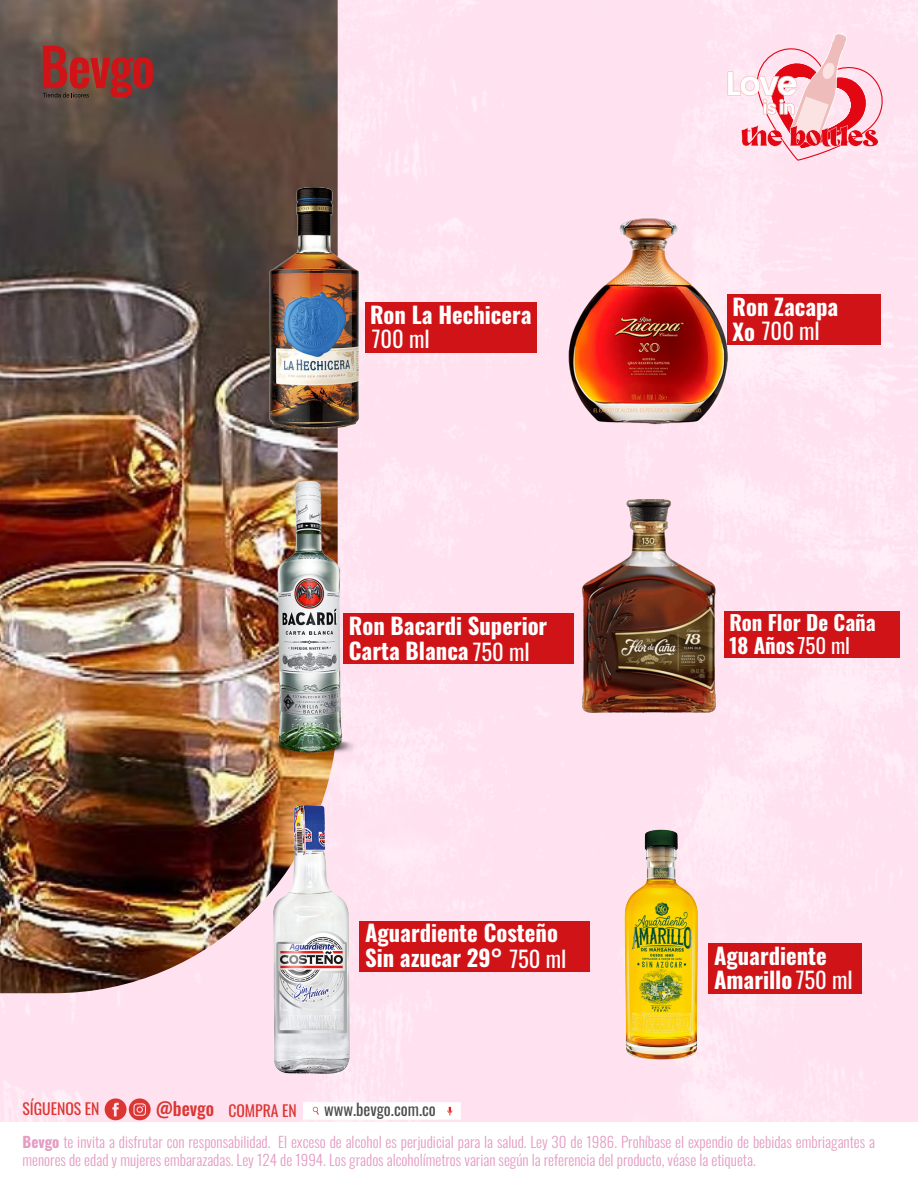
<style>
.page{position:relative;width:918px;height:1188px;background:#fff}
.page>*{position:absolute;margin:0;border:0;box-sizing:border-box;transform-origin:0 0}
.t1{font:700 22.65px/24.9px "Oswald";color:#fff}
.t2{font:22.65px "Oswald";color:#fff}
.t3{font:700 20.85px/23px "Oswald";color:#fff}
.t4{font:16.5px "Oswald";color:#4f4c4c}
.t5{font:15.75px "Oswald";color:#db3632}
.t6{font:300 15px/18px "Oswald";color:#e59cc3}
.s1{font-weight:400}
.s2{font-weight:500;font-size:18.3px}
.s3{font-weight:700}
</style>
<div class="page">
<div style="left:0;top:0;width:918px;height:1122px;background:#ffe2f0"></div>
<img style="left:0;top:0;width:338px;height:993px">
<svg style="left:43px;top:46px;width:110px;height:51px;background:#913530"></svg>
<svg style="left:727px;top:33px;width:156px;height:129px;background:#f8bdc7"></svg>
<div style="left:724px;top:611px;width:176px;height:46px;background:#d01317"></div>
<img style="left:583px;top:500px;width:132px;height:212px">
<img style="left:246px;top:182px;width:138px;height:263px">
<div style="left:365px;top:302px;width:172px;height:51px;background:#d01317"></div>
<img style="left:555px;top:199px;width:193px;height:235px">
<div style="left:727px;top:294px;width:154px;height:51px;background:#d01317"></div>
<div style="left:709px;top:943px;width:153px;height:51px;background:#d01317"></div>
<img style="left:602px;top:823px;width:120px;height:236px">
<div style="left:360px;top:921px;width:230px;height:51px;background:#d01317"></div>
<img style="left:272px;top:801px;width:78px;height:276px">
<img style="left:263px;top:476px;width:100px;height:280px">
<div style="left:344px;top:613px;width:230px;height:51px;background:#d01317"></div>
<svg style="left:105px;top:1098px;width:46px;height:22px"></svg>
<div style="left:303px;top:1102px;width:158px;height:18px;background:#fff"></div>
<svg style="left:312px;top:1106px;width:7px;height:9px"></svg>
<svg style="left:447px;top:1107px;width:5px;height:8px"></svg>
<h1 class="t1" style="left:370px;top:304px;width:163px">Ron La Hechicera</h1>
<h1 class="t2" style="left:372px;top:318px;width:59px">700 ml</h1>
<h1 class="t1" style="left:349px;top:614px;width:200px">Ron Bacardi Superior<br>Carta Blanca <span class="s1">750 ml</span></h1>
<h1 class="t1" style="left:365px;top:922px;width:203px">Aguardiente Costeño<br>Sin azucar 29° <span class="s1">750 ml</span></h1>
<p class="t5" style="left:23px;top:1095px;width:79px">SÍGUENOS EN</p>
<p class="t5" style="left:156px;top:1096px;width:142px"><span class="s2">@bevgo</span> COMPRA EN</p>
<p class="t4" style="left:324px;top:1095px;width:113px">www.bevgo.com.co</p>
<h1 class="t1" style="left:732px;top:296px;width:107px;line-height:24.3px">Ron Zacapa<br>Xo <span class="s1">700 ml</span></h1>
<h2 class="t3" style="left:729px;top:612px;width:148px">Ron Flor De Caña<br>18 Años <span class="s1">750 ml</span></h2>
<h1 class="t1" style="left:714px;top:944px;width:140px">Aguardiente<br>Amarillo <span class="s1">750 ml</span></h1>
<p class="t6" style="left:23px;top:1131px;width:854px"><span class="s3">Bevgo</span> te invita a disfrutar con responsabilidad. El exceso de alcohol es perjudicial para la salud. Ley 30 de 1986. Prohíbase el expendio de bebidas embriagantes a menores de edad y mujeres embarazadas. Ley 124 de 1994. Los grados alcoholímetros varian según la referencia del producto, véase la etiqueta.</p>
</div>
